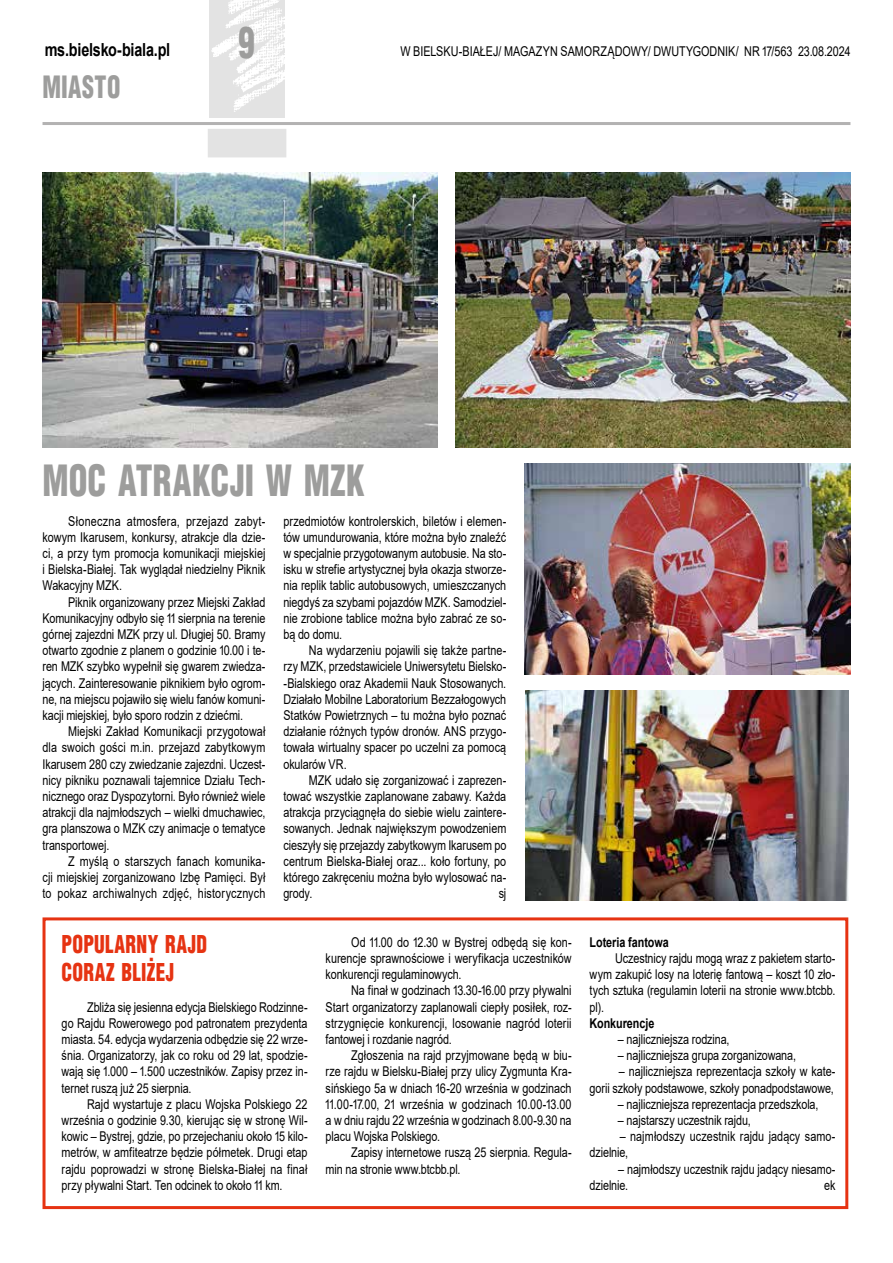
<style>
.page{position:relative;width:893px;height:1263px;background:#fff}
.page>*{position:absolute;margin:0;border:0;box-sizing:border-box;transform-origin:0 0}
.t1{font:900 42px "Switzerland Cond";letter-spacing:.015em;color:#9d9d9c;scale:.8 1}
.t2{font:900 30px "Switzerland Cond";letter-spacing:.02em;color:#9d9d9c;scale:.8 1}
.t3{font:900 24px/28.8px "Switzerland Cond";letter-spacing:.02em;color:#e63312;scale:.8 1}
.t4{font:700 18px "Arial";letter-spacing:-.015em;color:#000;scale:.8 1}
.t5{font:13.5px/16.2px "Arial";letter-spacing:-.005em;color:#000;text-align:justify;scale:.8 1}
.t6{font:700 13.5px "Arial";letter-spacing:-.005em;color:#000;scale:.8 1}
</style>
<div class="page">
<hr style="left:43px;top:122px;width:807px;height:3px;background:#b3b2b2">
<img style="left:209px;top:0;width:76px;height:117px">
<div style="left:208px;top:129px;width:78px;height:28px;background:#e3e3e3"></div>
<div style="left:43px;top:917px;width:805px;height:292px;border:3px solid #e63312"></div>
<img style="left:43px;top:172px;width:394px;height:276px">
<img style="left:455px;top:172px;width:395px;height:276px">
<img style="left:524px;top:464px;width:326px;height:210px">
<img style="left:525px;top:690px;width:323px;height:211px">
<h3 class="t4" style="left:45px;top:37px;width:158px">ms.bielsko-biala.pl</h3>
<h2 class="t2" style="left:43px;top:68px;width:99px">MIASTO</h2>
<h1 class="t1" style="left:238px;top:16px;width:22px">9</h1>
<p class="t5" style="left:400px;top:43px;width:564px">W BIELSKU-BIAŁEJ/ MAGAZYN SAMORZĄDOWY/ DWUTYGODNIK/ NR 17/563 23.08.2024</p>
<h1 class="t1" style="left:43px;top:453px;width:404px">MOC ATRAKCJI W MZK</h1>
<p class="t5" style="left:43px;top:513px;width:280px;text-indent:26px">Słoneczna atmosfera, przejazd zabyt&shy;kowym Ikarusem, konkursy, atrakcje dla dzie&shy;ci, a przy tym promocja komunikacji miejskiej i Bielska-Białej. Tak wyglądał niedzielny Piknik Wakacyjny MZK.</p>
<p class="t5" style="left:43px;top:594px;width:280px;text-indent:26px">Piknik organizowany przez Miejski Zakład Komunikacyjny odbyło się 11 sierpnia na terenie górnej zajezdni MZK przy ul. Długiej 50. Bramy otwarto zgodnie z planem o godzinie 10.00 i te&shy;ren MZK szybko wypełnił się gwarem zwiedza&shy;jących. Zainteresowanie piknikiem było ogrom&shy;ne, na miejscu pojawiło się wielu fanów komuni&shy;kacji miejskiej, było sporo rodzin z dziećmi.</p>
<p class="t5" style="left:43px;top:723px;width:280px;text-indent:26px">Miejski Zakład Komunikacji przygotował dla swoich gości m.in. przejazd zabytkowym Ikarusem 280 czy zwiedzanie zajezdni. Uczest&shy;nicy pikniku poznawali tajemnice Działu Tech&shy;nicznego oraz Dyspozytorni. Było również wiele atrakcji dla najmłodszych – wielki dmuchawiec, gra planszowa o MZK czy animacje o tematyce transportowej.</p>
<p class="t5" style="left:43px;top:853px;width:280px;text-indent:26px">Z myślą o starszych fanach komunika&shy;cji miejskiej zorganizowano Izbę Pamięci. Był to pokaz archiwalnych zdjęć, historycznych</p>
<p class="t5" style="left:283px;top:513px;width:280px">przedmiotów kontrolerskich, biletów i elemen&shy;tów umundurowania, które można było znaleźć w specjalnie przygotowanym autobusie. Na sto&shy;isku w strefie artystycznej była okazja stworze&shy;nia replik tablic autobusowych, umieszczanych niegdyś za szybami pojazdów MZK. Samodziel&shy;nie zrobione tablice można było zabrać ze so&shy;bą do domu.</p>
<p class="t5" style="left:283px;top:642px;width:280px;text-indent:26px">Na wydarzeniu pojawili się także partne&shy;rzy MZK, przedstawiciele Uniwersytetu Bielsko--Bialskiego oraz Akademii Nauk Stosowanych.<br>Działało Mobilne Laboratorium Bezzałogowych Statków Powietrznych – tu można było poznać działanie różnych typów dronów. ANS przygo&shy;towała wirtualny spacer po uczelni za pomocą okularów VR.</p>
<p class="t5" style="left:283px;top:772px;width:280px;text-indent:26px">MZK udało się zorganizować i zaprezen&shy;tować wszystkie zaplanowane zabawy. Każda atrakcja przyciągnęła do siebie wielu zaintere&shy;sowanych. Jednak największym powodzeniem cieszyły się przejazdy zabytkowym Ikarusem po centrum Bielska-Białej oraz... koło fortuny, po którego zakręceniu można było wylosować na&shy;grody.</p>
<p class="t5" style="left:499px;top:885px;width:11px">sj</p>
<h3 class="t3" style="left:62px;top:928px;width:183px">POPULARNY RAJD<br>CORAZ BLIŻEJ</h3>
<p class="t5" style="left:62px;top:999px;width:309px;text-indent:26px">Zbliża się jesienna edycja Bielskiego Rodzinne&shy;go Rajdu Rowerowego pod patronatem prezydenta miasta. 54. edycja wydarzenia odbędzie się 22 wrze&shy;śnia. Organizatorzy, jak co roku od 29 lat, spodzie&shy;wają się 1.000 – 1.500 uczestników. Zapisy przez in&shy;ternet ruszą już 25 sierpnia.</p>
<p class="t5" style="left:62px;top:1096px;width:309px;text-indent:26px">Rajd wystartuje z placu Wojska Polskiego 22 września o godzinie 9.30, kierując się w stronę Wil&shy;kowic – Bystrej, gdzie, po przejechaniu około 15 kilo&shy;metrów, w amfiteatrze będzie półmetek. Drugi etap rajdu poprowadzi w stronę Bielska-Białej na finał przy pływalni Start. Ten odcinek to około 11 km.</p>
<p class="t5" style="left:326px;top:934px;width:309px;text-indent:26px">Od 11.00 do 12.30 w Bystrej odbędą się kon&shy;kurencje sprawnościowe i weryfikacja uczestników konkurencji regulaminowych.</p>
<p class="t5" style="left:326px;top:982px;width:309px;text-indent:26px">Na finał w godzinach 13.30-16.00 przy pływalni Start organizatorzy zaplanowali ciepły posiłek, roz&shy;strzygnięcie konkurencji, losowanie nagród loterii fantowej i rozdanie nagród.</p>
<p class="t5" style="left:326px;top:1047px;width:309px;text-indent:26px">Zgłoszenia na rajd przyjmowane będą w biu&shy;rze rajdu w Bielsku-Białej przy ulicy Zygmunta Kra&shy;sińskiego 5a w dniach 16-20 września w godzinach 11.00-17.00, 21 września w godzinach 10.00-13.00 a w dniu rajdu 22 września w godzinach 8.00-9.30 na placu Wojska Polskiego.</p>
<p class="t5" style="left:326px;top:1144px;width:309px;text-indent:26px">Zapisy internetowe ruszą 25 sierpnia. Regula&shy;min na stronie www.btcbb.pl.</p>
<p class="t6" style="left:590px;top:932px;width:100px">Loteria fantowa</p>
<p class="t5" style="left:590px;top:950px;width:309px;text-indent:26px">Uczestnicy rajdu mogą wraz z pakietem starto&shy;wym zakupić losy na loterię fantową – koszt 10 zło&shy;tych sztuka (regulamin loterii na stronie www.btcbb. pl).</p>
<p class="t6" style="left:590px;top:1013px;width:82px">Konkurencje</p>
<p class="t5" style="left:618px;top:1031px;width:141px">– najliczniejsza rodzina,</p>
<p class="t5" style="left:618px;top:1047px;width:224px">– najliczniejsza grupa zorganizowana,</p>
<p class="t5" style="left:590px;top:1063px;width:309px;text-align:right">– najliczniejsza reprezentacja szkoły w kate-<br>gorii szkoły podstawowe, szkoły ponadpodstawowe,</p>
<p class="t5" style="left:618px;top:1096px;width:252px">– najliczniejsza reprezentacja przedszkola,</p>
<p class="t5" style="left:618px;top:1112px;width:168px">– najstarszy uczestnik rajdu,</p>
<p class="t5" style="left:590px;top:1128px;width:309px;text-indent:30px">– najmłodszy uczestnik rajdu jadący samo&shy;dzielnie,</p>
<p class="t5" style="left:590px;top:1161px;width:309px;text-indent:29px">– najmłodszy uczestnik rajdu jadący niesamo&shy;dzielnie.</p>
<p class="t5" style="left:824px;top:1177px;width:16px">ek</p>
</div>
